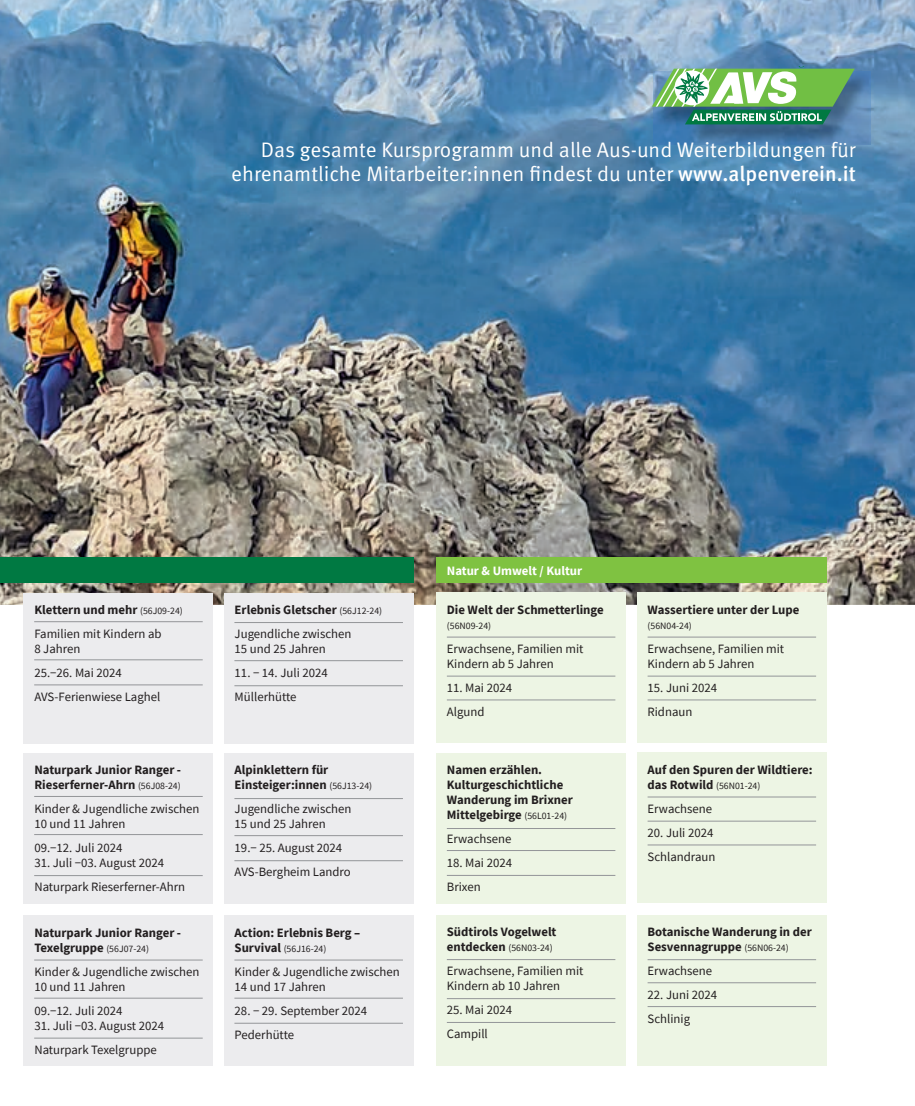
<style>
.page{position:relative;width:915px;height:1106px;background:#fff}
.page>*{position:absolute;margin:0;border:0;box-sizing:border-box;transform-origin:0 0}
.t1{font:21px/24px "Meta Pro";color:#fff;text-align:right}
.t2{font:12.75px/24px "Source Sans Pro";color:#231f20}
.t3{font:700 12.75px/15px "Source Sans Pro";color:#231f20}
.t4{font:700 12.75px "Source Sans Pro";color:#fff}
.t5{font:9.75px "Source Sans Pro";color:#231f20}
.s1{font-weight:500}
.s2{font-weight:700}
.s3{font-size:9.75px}
.s4{font-weight:400;font-size:9.75px}
.s5{font-weight:700;font-size:12.75px}
</style>
<div class="page">
<img style="left:0;top:0;width:914px;height:605px">
<img style="left:653px;top:71px;width:217px;height:74px">
<svg style="left:651px;top:67px;width:203px;height:57px"></svg>
<div style="left:24px;top:593px;width:189px;height:150px;background:#ececee"></div>
<hr style="left:34px;top:659px;width:169px;height:1px;background:#939598">
<hr style="left:34px;top:684px;width:169px;height:1px;background:#939598">
<hr style="left:34px;top:621px;width:169px;height:1px;background:#939598">
<div style="left:436px;top:592px;width:189px;height:151px;background:#edf5e4"></div>
<hr style="left:446px;top:637px;width:169px;height:1px;background:#939598">
<hr style="left:446px;top:676px;width:169px;height:1px;background:#939598">
<hr style="left:446px;top:699px;width:169px;height:1px;background:#939598">
<div style="left:636px;top:592px;width:190px;height:151px;background:#edf5e4"></div>
<hr style="left:647px;top:637px;width:168px;height:1px;background:#939598">
<hr style="left:647px;top:676px;width:168px;height:1px;background:#939598">
<hr style="left:647px;top:699px;width:168px;height:1px;background:#939598">
<div style="left:436px;top:753px;width:189px;height:150px;background:#edf5e4"></div>
<hr style="left:446px;top:828px;width:169px;height:1px;background:#939598">
<hr style="left:446px;top:850px;width:169px;height:1px;background:#939598">
<hr style="left:446px;top:875px;width:169px;height:1px;background:#939598">
<div style="left:636px;top:752px;width:190px;height:150px;background:#edf5e4"></div>
<hr style="left:647px;top:796px;width:168px;height:1px;background:#939598">
<hr style="left:647px;top:821px;width:168px;height:1px;background:#939598">
<hr style="left:647px;top:844px;width:168px;height:1px;background:#939598">
<div style="left:436px;top:915px;width:189px;height:150px;background:#edf5e4"></div>
<hr style="left:446px;top:959px;width:169px;height:1px;background:#939598">
<hr style="left:446px;top:998px;width:169px;height:1px;background:#939598">
<hr style="left:446px;top:1022px;width:169px;height:1px;background:#939598">
<div style="left:0;top:557px;width:413px;height:26px;background:#007942"></div>
<div style="left:436px;top:557px;width:390px;height:25px;background:#7fc241"></div>
<div style="left:24px;top:753px;width:189px;height:150px;background:#ececee"></div>
<hr style="left:34px;top:834px;width:169px;height:1px;background:#939598">
<hr style="left:34px;top:875px;width:169px;height:1px;background:#939598">
<hr style="left:34px;top:796px;width:169px;height:1px;background:#939598">
<div style="left:224px;top:593px;width:189px;height:150px;background:#ececee"></div>
<hr style="left:234px;top:660px;width:169px;height:1px;background:#939598">
<hr style="left:234px;top:685px;width:169px;height:1px;background:#939598">
<hr style="left:234px;top:622px;width:169px;height:1px;background:#939598">
<div style="left:224px;top:753px;width:189px;height:150px;background:#ececee"></div>
<hr style="left:234px;top:835px;width:169px;height:1px;background:#939598">
<hr style="left:234px;top:860px;width:169px;height:1px;background:#939598">
<hr style="left:234px;top:798px;width:169px;height:1px;background:#939598">
<div style="left:224px;top:915px;width:189px;height:151px;background:#ececee"></div>
<hr style="left:234px;top:997px;width:169px;height:1px;background:#939598">
<hr style="left:234px;top:1023px;width:169px;height:1px;background:#939598">
<hr style="left:234px;top:959px;width:169px;height:1px;background:#939598">
<div style="left:24px;top:915px;width:189px;height:151px;background:#ececee"></div>
<hr style="left:34px;top:997px;width:169px;height:1px;background:#939598">
<hr style="left:34px;top:1037px;width:169px;height:1px;background:#939598">
<hr style="left:34px;top:959px;width:169px;height:1px;background:#939598">
<div style="left:636px;top:915px;width:190px;height:150px;background:#edf5e4"></div>
<hr style="left:647px;top:959px;width:168px;height:1px;background:#939598">
<hr style="left:647px;top:982px;width:168px;height:1px;background:#939598">
<hr style="left:647px;top:1006px;width:168px;height:1px;background:#939598">
<h1 class="t1" style="left:231px;top:139px;width:626px">Das gesamte Kursprogramm und alle Aus-und Weiterbildungen für ehrenamtliche Mitarbeiter:innen findest du unter <span class="s1">www.alpenverein.it</span></h1>
<p class="t2" style="left:34px;top:598px;width:150px"><span class="s2">Klettern und mehr</span> <span class="s3">(56J09-24)<br></span>Familien mit Kindern ab</p>
<p class="t2" style="left:34px;top:637px;width:127px">8 Jahren<br>25.−26. Mai 2024<br>AVS-Ferienwiese Laghel</p>
<p class="t3" style="left:34px;top:762px;width:148px">Naturpark Junior Ranger -<br>Rieserferner-Ahrn <span class="s4">(56J08-24)</span></p>
<p class="t2" style="left:34px;top:801px;width:166px;line-height:15px">Kinder &amp; Jugendliche zwischen<br>10 und 11 Jahren</p>
<p class="t2" style="left:34px;top:836px;width:89px">09.−12. Juli 2024</p>
<p class="t2" style="left:34px;top:851px;width:152px">31. Juli −03. August 2024<br>Naturpark Rieserferner-Ahrn</p>
<p class="t3" style="left:34px;top:924px;width:148px">Naturpark Junior Ranger -<br>Texelgruppe <span class="s4">(56J07-24)</span></p>
<p class="t2" style="left:34px;top:964px;width:166px;line-height:15px">Kinder &amp; Jugendliche zwischen<br>10 und 11 Jahren</p>
<p class="t2" style="left:34px;top:998px;width:89px">09.−12. Juli 2024</p>
<p class="t2" style="left:34px;top:1013px;width:131px">31. Juli −03. August 2024<br>Naturpark Texelgruppe</p>
<p class="t2" style="left:234px;top:598px;width:149px"><span class="s2">Erlebnis Gletscher</span> <span class="s3">(56J12-24)<br></span>Jugendliche zwischen</p>
<p class="t2" style="left:234px;top:637px;width:93px">15 und 25 Jahren</p>
<p class="t2" style="left:234px;top:661px;width:95px">11. − 14. Juli 2024<br>Müllerhütte</p>
<p class="t3" style="left:234px;top:762px;width:139px">Alpinklettern für<br>Einsteiger:innen <span class="s4">(56J13-24)</span></p>
<p class="t2" style="left:234px;top:801px;width:118px;line-height:15px">Jugendliche zwischen<br>15 und 25 Jahren</p>
<p class="t2" style="left:234px;top:836px;width:118px">19.− 25. August 2024<br>AVS-Bergheim Landro</p>
<p class="t3" style="left:234px;top:924px;width:127px">Action: Erlebnis Berg –</p>
<p class="t5" style="left:234px;top:942px;width:93px"><span class="s5">Survival</span> (56J16-24)</p>
<p class="t2" style="left:234px;top:964px;width:166px;line-height:15px">Kinder &amp; Jugendliche zwischen<br>14 und 17 Jahren</p>
<p class="t2" style="left:234px;top:998px;width:134px">28. − 29. September 2024<br>Pederhütte</p>
<p class="t4" style="left:446px;top:562px;width:137px">Natur &amp; Umwelt / Kultur</p>
<p class="t3" style="left:446px;top:602px;width:158px">Die Welt der Schmetterlinge</p>
<p class="t5" style="left:446px;top:619px;width:46px">(56N09-24)</p>
<p class="t2" style="left:446px;top:641px;width:138px;line-height:15px">Erwachsene, Familien mit<br>Kindern ab 5 Jahren</p>
<p class="t2" style="left:446px;top:675px;width:67px">11. Mai 2024<br>Algund</p>
<p class="t3" style="left:446px;top:762px;width:127px">Namen erzählen.<br>Kulturgeschichtliche<br>Wanderung im Brixner<br>Mittelgebirge <span class="s4">(56L01-24)</span></p>
<p class="t2" style="left:446px;top:827px;width:66px">Erwachsene</p>
<p class="t2" style="left:446px;top:851px;width:67px">18. Mai 2024<br>Brixen</p>
<p class="t3" style="left:446px;top:924px;width:111px">Südtirols Vogelwelt</p>
<p class="t5" style="left:446px;top:941px;width:107px"><span class="s5">entdecken</span> (56N03-24)</p>
<p class="t2" style="left:446px;top:963px;width:138px;line-height:15px">Erwachsene, Familien mit<br>Kindern ab 10 Jahren</p>
<p class="t2" style="left:446px;top:997px;width:67px">25. Mai 2024<br>Campill</p>
<p class="t3" style="left:647px;top:602px;width:153px">Wassertiere unter der Lupe</p>
<p class="t5" style="left:647px;top:619px;width:46px">(56N04-24)</p>
<p class="t2" style="left:647px;top:641px;width:138px;line-height:15px">Erwachsene, Familien mit<br>Kindern ab 5 Jahren</p>
<p class="t2" style="left:647px;top:675px;width:71px">15. Juni 2024<br>Ridnaun</p>
<p class="t3" style="left:647px;top:761px;width:166px">Auf den Spuren der Wildtiere: das Rotwild <span class="s4">(56N01-24)</span></p>
<p class="t2" style="left:647px;top:796px;width:66px">Erwachsene</p>
<p class="t2" style="left:647px;top:820px;width:69px">20. Juli 2024<br>Schlandraun</p>
<p class="t3" style="left:647px;top:924px;width:166px">Botanische Wanderung in der<br>Sesvennagruppe <span class="s4">(56N06-24)</span></p>
<p class="t2" style="left:647px;top:959px;width:66px">Erwachsene</p>
<p class="t2" style="left:647px;top:983px;width:71px">22. Juni 2024<br>Schlinig</p>
</div>
